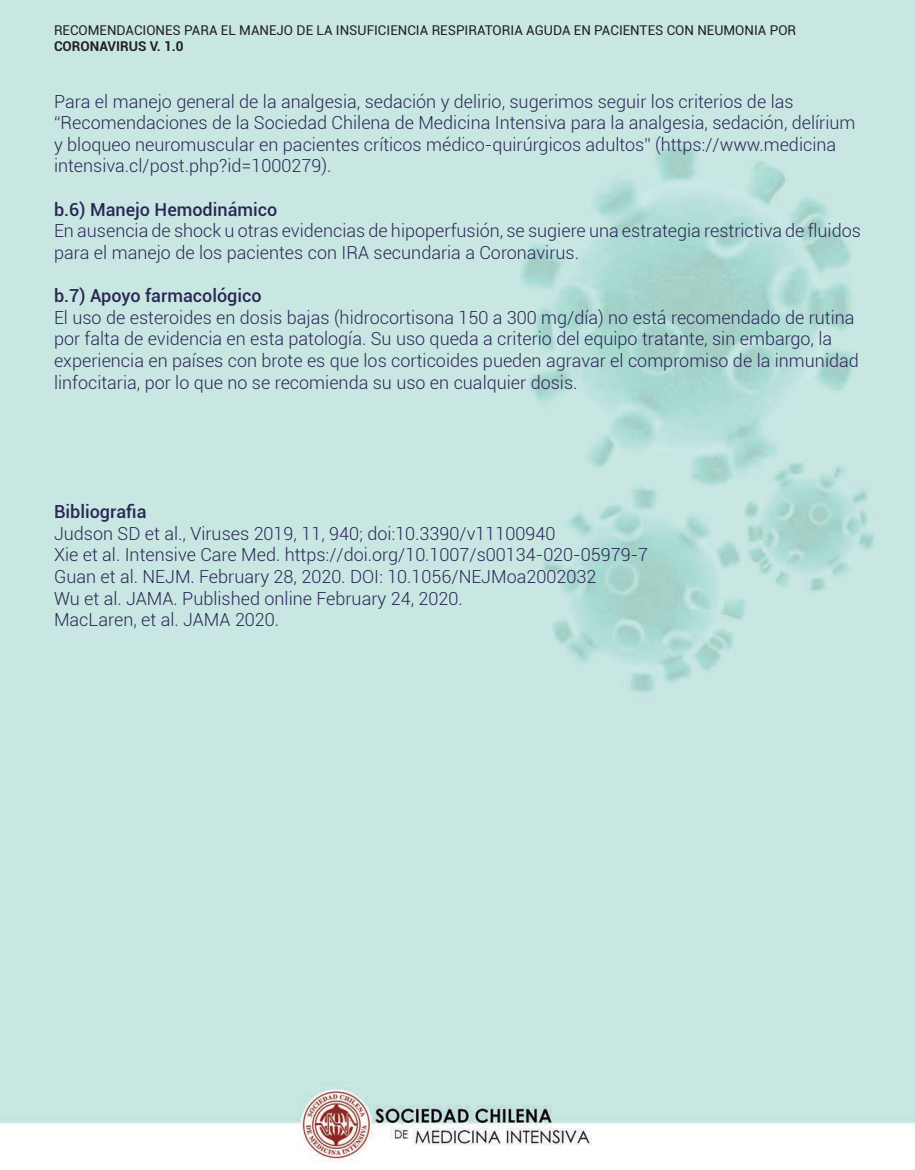
<style>
.page{position:relative;width:915px;height:1170px;background:#fff}
.page>*{position:absolute;margin:0;border:0;box-sizing:border-box;transform-origin:0 0}
.t1{font:300 18px/21.6px "Roboto";color:#2b2656}
.t2{font:500 18px "Roboto";color:#2b2656}
.t3{font:13.5px "Roboto";color:#231f20}
.t4{font:700 13.5px "Roboto";color:#231f20}
</style>
<div class="page">
<img style="left:0;top:0;width:914px;height:1163px">
<p class="t3" style="left:54px;top:21px;width:743px">RECOMENDACIONES PARA EL MANEJO DE LA INSUFICIENCIA RESPIRATORIA AGUDA EN PACIENTES CON NEUMONIA POR</p>
<p class="t4" style="left:54px;top:37px;width:131px">CORONAVIRUS V. 1.0</p>
<p class="t1" style="left:54px;top:90px;width:802px">Para el manejo general de la analgesia, sedación y delirio, sugerimos seguir los criterios de las “Recomendaciones de la Sociedad Chilena de Medicina Intensiva para la analgesia, sedación, delírium y bloqueo neuromuscular en pacientes críticos médico-quirúrgicos adultos” (https://www.medicina intensiva.cl/post.php?id=1000279).</p>
<p class="t2" style="left:54px;top:196px;width:225px">b.6) Manejo Hemodinámico</p>
<p class="t1" style="left:54px;top:219px;width:808px">En ausencia de shock u otras evidencias de hipoperfusión, se sugiere una estrategia restrictiva de fluidos para el manejo de los pacientes con IRA secundaria a Coronavirus.</p>
<p class="t2" style="left:54px;top:283px;width:209px">b.7) Apoyo farmacológico</p>
<p class="t1" style="left:54px;top:306px;width:806px">El uso de esteroides en dosis bajas (hidrocortisona 150 a 300 mg/día) no está recomendado de rutina por falta de evidencia en esta patología. Su uso queda a criterio del equipo tratante, sin embargo, la experiencia en países con brote es que los corticoides pueden agravar el compromiso de la inmunidad linfocitaria, por lo que no se recomienda su uso en cualquier dosis.</p>
<p class="t2" style="left:54px;top:499px;width:94px">Bibliografia</p>
<p class="t1" style="left:54px;top:522px;width:595px">Judson SD et al., Viruses 2019, 11, 940; doi:10.3390/v11100940<br>Xie et al. Intensive Care Med. https://doi.org/10.1007/s00134-020-05979-7<br>Guan et al. NEJM. February 28, 2020. DOI: 10.1056/NEJMoa2002032<br>Wu et al. JAMA. Published online February 24, 2020.<br>MacLaren, et al. JAMA 2020.</p>
</div>
